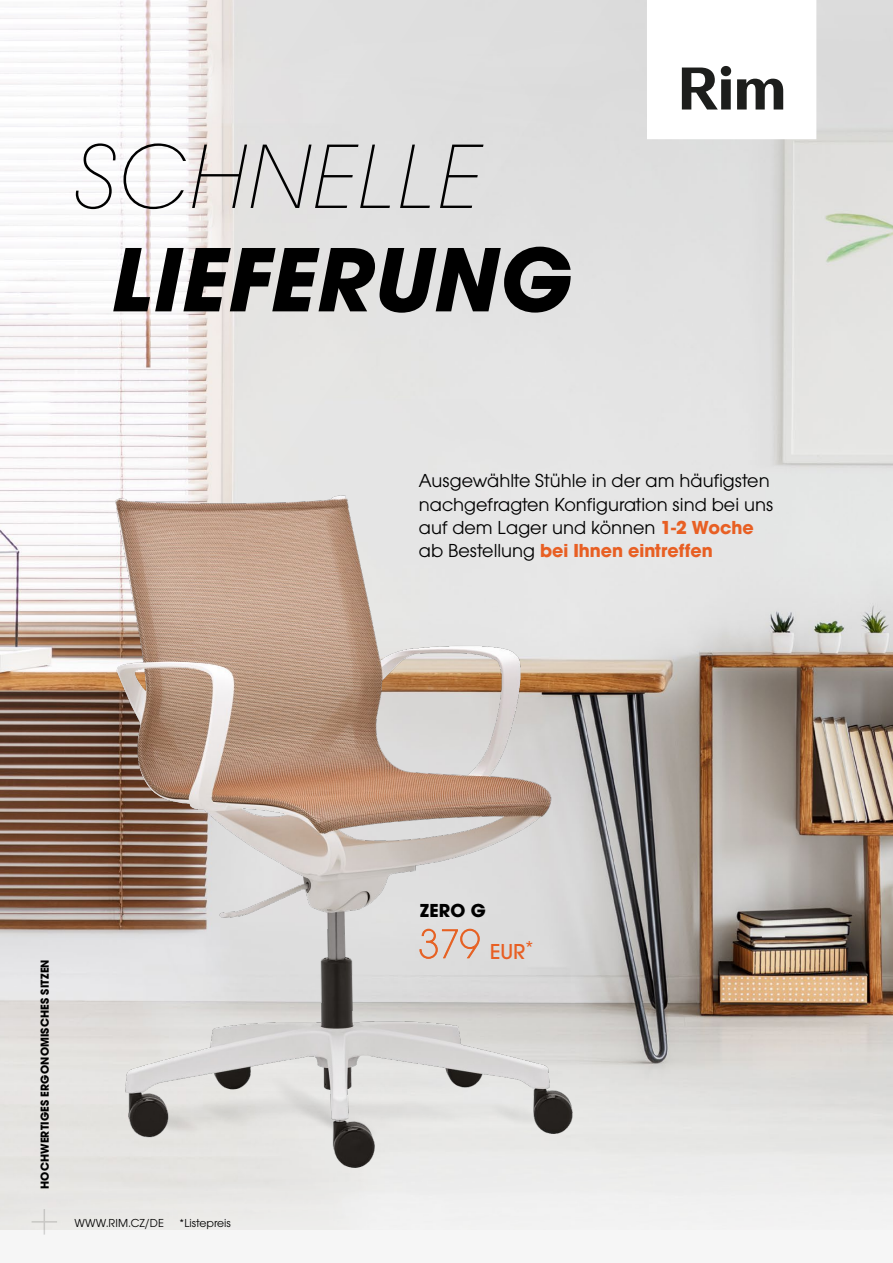
<style>
.page{position:relative;width:893px;height:1263px;background:#f6f6f6}
.page>*{position:absolute;margin:0;border:0;box-sizing:border-box;transform-origin:0 0}
.t1{font:italic 700 94.65px "Avant Gar Got Itc TOT";letter-spacing:.015em;color:#000}
.t2{font:italic 300 expanded 94.65px "Avant Gar Got Itc TOT";letter-spacing:.015em;color:#000}
.t3{font:500 22.5px "Avant Garde Got Itc TOT";color:#e85f23}
.t4{font:19.5px/23.4px "Avant Gar Got Itc TOT Boo";color:#000}
.t5{font:700 19.5px "Avant Gar Got Itc TOT";color:#e85f23}
.t6{font:700 19.5px "Avant Gar Got Itc TOT";color:#000}
.t7{font:700 12px "Avant Gar Got Itc TOT";letter-spacing:.015em;color:#000}
.t8{font:12px "Avant Gar Got Itc TOT Boo";color:#000}
.s1{font-family:"Avant Gar Got Itc TOT";font-weight:700;color:#e85f23}
.s2{font-family:"Avant Gar Got Itc TOT Boo";font-weight:400;color:#000}
</style>
<div class="page">
<img style="left:0;top:0;width:893px;height:1230px">
<img style="left:75px;top:473px;width:527px;height:701px">
<svg style="left:32px;top:1209px;width:25px;height:25px"></svg>
<div style="left:647px;top:0;width:169px;height:139px;background:#fff"></div>
<svg style="left:682px;top:66px;width:101px;height:44px"></svg>
<svg style="left:419px;top:929px;width:61px;height:30px;background:#dec3b7"></svg>
<h1 class="t2" style="left:75px;top:124px;width:408px">SCHNELLE</h1>
<h1 class="t1" style="left:112px;top:222px;width:461px">LIEFERUNG</h1>
<p class="t4" style="left:419px;top:469px;width:356px">Ausgewählte Stühle in der am häufigsten nachgefragten Konfiguration sind bei uns auf dem Lager und können <span class="s1">1-2 Woche</span></p>
<p class="t5" style="left:419px;top:539px;width:295px"><span class="s2">ab Bestellung</span> bei Ihnen eintreffen</p>
<p class="t7" style="left:38px;top:1189px;width:231px;rotate:-90deg">HOCHWERTIGES ERGONOMISCHES SITZEN</p>
<p class="t8" style="left:74px;top:1216px;width:91px">WWW.RIM.CZ/DE</p>
<p class="t8" style="left:180px;top:1216px;width:53px">*Listepreis</p>
<p class="t6" style="left:420px;top:898px;width:67px">ZERO G</p>
<p class="t3" style="left:490px;top:938px;width:45px">EUR<sup>*</sup></p>
</div>
